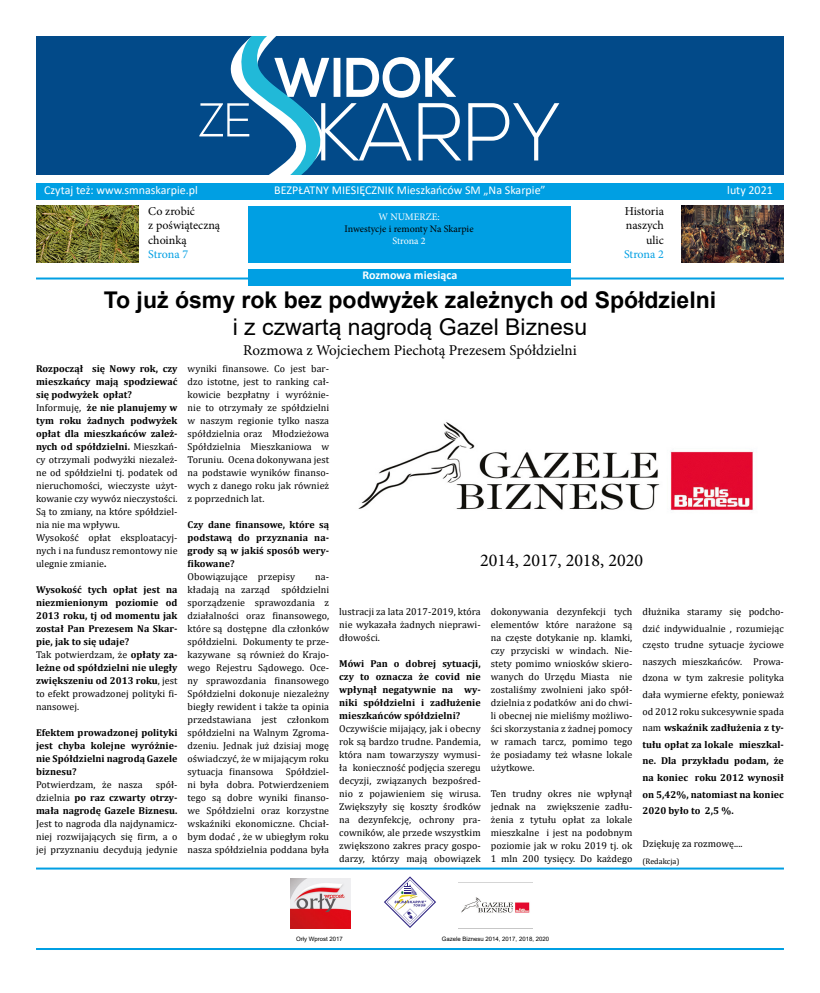
<style>
.page{position:relative;width:820px;height:993px;background:#fff}
.page>*{position:absolute;margin:0;border:0;box-sizing:border-box;transform-origin:0 0}
.t1{font:700 23px "Arial";color:#000}
.t2{font:23px "Arial";color:#000}
.t3{font:18px "Minion Pro";color:#000}
.t4{font:15px "Minion Pro";color:#000}
.t5{font:12px "Calibri";color:#fff}
.t6{font:12px/14.4px "Minion Pro";color:#000}
.t7{font:700 12px "Calibri";color:#fff}
.t8{font:12px "Minion Pro";letter-spacing:-.01em;color:#009fe3}
.t9{font:10px/13px "Cambria";letter-spacing:.005em;color:#000;text-align:justify}
.t10{font:700 10px/13px "Cambria";letter-spacing:.005em;color:#000;text-align:justify}
.t11{font:10px "Minion Pro";letter-spacing:-.005em;color:#000}
.t12{font:10px "Minion Pro";color:#fff}
.t13{font:8px "Cambria";letter-spacing:.005em;color:#000}
.t14{font:6px "Arial";color:#000}
.s1{font-weight:700}
.s2{font-weight:400}
</style>
<div class="page">
<div style="left:173px;top:36px;width:501px;height:139px;background:#024a89"></div>
<svg style="left:199px;top:36px;width:360px;height:139px"></svg>
<div style="left:36px;top:36px;width:137px;height:139px;background:#024a89"></div>
<div style="left:626px;top:36px;width:157px;height:139px;background:#024a89"></div>
<div style="left:36px;top:183px;width:747px;height:17px;background:#009fe3"></div>
<hr style="left:36px;top:277px;width:747px;height:2px;background:#009fe3">
<div style="left:248px;top:269px;width:322px;height:16px;background:#009fe3"></div>
<img style="left:290px;top:878px;width:60px;height:50px">
<svg style="left:384px;top:876px;width:52px;height:51px"></svg>
<img style="left:459px;top:882px;width:72px;height:47px">
<img style="left:358px;top:422px;width:396px;height:88px">
<div style="left:248px;top:206px;width:322px;height:57px;background:#009fe3"></div>
<hr style="left:36px;top:867px;width:747px;height:2px;background:#009fe3">
<img style="left:36px;top:206px;width:102px;height:57px">
<hr style="left:36px;top:947px;width:747px;height:2px;background:#009fe3">
<img style="left:681px;top:206px;width:102px;height:57px">
<p class="t5" style="left:44px;top:181px;width:155px">Czytaj też: www.smnaskarpie.pl</p>
<p class="t5" style="left:274px;top:181px;width:273px">BEZPŁATNY MIESIĘCZNIK Mieszkańców SM „Na Skarpie”</p>
<p class="t5" style="left:727px;top:181px;width:47px">luty 2021</p>
<p class="t6" style="left:148px;top:204px;width:73px">Co zrobić<br>z poświąteczną choinką</p>
<p class="t8" style="left:148px;top:246px;width:41px">Strona 7</p>
<p class="t12" style="left:378px;top:210px;width:63px">W NUMERZE:</p>
<p class="t11" style="left:344px;top:222px;width:130px">Inwestycje i remonty Na Skarpie</p>
<p class="t12" style="left:392px;top:234px;width:35px">Strona 2</p>
<p class="t7" style="left:362px;top:267px;width:96px">Rozmowa miesiąca</p>
<p class="t6" style="left:624px;top:204px;width:41px;text-align:right">Historia naszych ulic</p>
<p class="t8" style="left:624px;top:246px;width:41px">Strona 2</p>
<h1 class="t1" style="left:104px;top:284px;width:613px">To już ósmy rok bez podwyżek zależnych od Spółdzielni</h1>
<h1 class="t2" style="left:233px;top:311px;width:356px">i z czwartą nagrodą Gazel Biznesu</h1>
<h3 class="t4" style="left:243px;top:340px;width:335px">Rozmowa z Wojciechem Piechotą Prezesem Spółdzielni</h3>
<p class="t9" style="left:36px;top:362px;width:143px;text-align:left"><span class="s1">Rozpoczął się Nowy rok, czy mieszkańcy mają spodziewać się podwyżek opłat?<br></span>Informuję, <span class="s1">że nie planujemy w tym roku żadnych podwyżek opłat dla mieszkańców zależ&shy;nych od spółdzielni.</span> Mieszkań&shy;cy otrzymali podwyżki niezależ&shy;ne od spółdzielni tj. podatek od nieruchomości, wieczyste użyt&shy;kowanie czy wywóz nieczystości.<br>Są to zmiany, na które spółdziel&shy;nia nie ma wpływu.<br>Wysokość opłat eksploatacyj&shy;nych i na fundusz remontowy nie ulegnie zmianie<span class="s1">.</span></p>
<p class="t10" style="left:36px;top:582px;width:143px;text-align:left">Wysokość tych opłat jest na niezmienionym poziomie od<br>2013 roku, tj od momentu jak został Pan Prezesem Na Skar&shy;pie, jak to się udaje?<br><span class="s2">Tak potwierdzam, że</span> opłaty za&shy;leżne od spółdzielni nie uległy zwiększeniu od 2013 roku<span class="s2">, jest to efekt prowadzonej polityki fi&shy;nansowej.</span></p>
<p class="t10" style="left:36px;top:725px;width:143px">Efektem prowadzonej polityki jest chyba kolejne wyróżnie&shy;nie Spółdzielni nagrodą Gazele biznesu?</p>
<p class="t9" style="left:36px;top:778px;width:108px">Potwierdzam, że nasza</p>
<p class="t10" style="left:36px;top:777px;width:143px;text-indent:120px"><span class="s2">spół&shy;dzielnia</span> po raz czwarty otrzy&shy;mała nagrodę Gazele Biznesu.</p>
<p class="t9" style="left:36px;top:817px;width:143px">Jest to nagroda dla najdynamicz&shy;niej rozwijających się firm, a o jej przyznaniu decydują jedynie</p>
<p class="t9" style="left:187px;top:362px;width:143px">wyniki finansowe. Co jest bar&shy;dzo istotne, jest to ranking cał&shy;kowicie bezpłatny i wyróżnie&shy;nie to otrzymały ze spółdzielni w naszym regionie tylko nasza spółdzielnia oraz Młodzieżowa Spółdzielnia Mieszkaniowa w Toruniu. Ocena dokonywana jest na podstawie wyników finanso&shy;wych z danego roku jak również z poprzednich lat.</p>
<p class="t10" style="left:187px;top:517px;width:143px">Czy dane finansowe, które są podstawą do przyznania na&shy;grody są w jakiś sposób wery&shy;fikowane?</p>
<p class="t9" style="left:187px;top:570px;width:109px">Obowiązujące przepisy</p>
<p class="t9" style="left:187px;top:570px;width:143px;text-indent:128px">na&shy;kładają na zarząd spółdzielni sporządzenie sprawozdania z działalności oraz finansowego, które są dostępne dla członków spółdzielni. Dokumenty te prze&shy;kazywane są również do Krajo&shy;wego Rejestru Sądowego. Oce&shy;ny sprawozdania finansowego Spółdzielni dokonuje niezależny biegły rewident i także ta opinia przedstawiana jest członkom spółdzielni na Walnym Zgroma&shy;dzeniu. Jednak już dzisiaj mogę oświadczyć, że w mijającym roku sytuacja finansowa Spółdziel&shy;ni była dobra. Potwierdzeniem tego są dobre wyniki finanso&shy;we Spółdzielni oraz korzystne wskaźniki ekonomiczne. Chciał&shy;bym dodać , że w ubiegłym roku nasza spółdzielnia poddana była</p>
<h2 class="t3" style="left:480px;top:548px;width:164px">2014, 2017, 2018, 2020</h2>
<p class="t9" style="left:339px;top:604px;width:143px">lustracji za lata 2017-2019, która nie wykazała żadnych nieprawi&shy;dłowości.</p>
<p class="t10" style="left:339px;top:656px;width:143px">Mówi Pan o dobrej sytuacji, czy to oznacza że covid nie wpłynął negatywnie na wy&shy;niki spółdzielni i zadłużenie mieszkańców spółdzielni?</p>
<p class="t9" style="left:339px;top:721px;width:143px">Oczywiście mijający, jak i obecny rok są bardzo trudne. Pandemia, która nam towarzyszy wymusi&shy;ła konieczność podjęcia szeregu decyzji, związanych bezpośred&shy;nio z pojawieniem się wirusa.<br>Zwiększyły się koszty środków na dezynfekcję, ochrony pra&shy;cowników, ale przede wszystkim zwiększono zakres pracy gospo&shy;darzy, którzy mają obowiązek</p>
<p class="t9" style="left:490px;top:604px;width:143px">dokonywania dezynfekcji tych elementów które narażone są na częste dotykanie np. klamki, czy przyciski w windach. Nie&shy;stety pomimo wniosków skiero&shy;wanych do Urzędu Miasta nie zostaliśmy zwolnieni jako spół&shy;dzielnia z podatków ani do chwi&shy;li obecnej nie mieliśmy możliwo&shy;ści skorzystania z żadnej pomocy w ramach tarcz, pomimo tego że posiadamy też własne lokale użytkowe.</p>
<p class="t9" style="left:490px;top:786px;width:143px">Ten trudny okres nie wpłynął jednak na zwiększenie zadłu&shy;żenia z tytułu opłat za lokale mieszkalne i jest na podobnym poziomie jak w roku 2019 tj. ok 1 mln 200 tysięcy. Do każdego</p>
<p class="t9" style="left:642px;top:603px;width:143px;line-height:16.6px">dłużnika staramy się podcho&shy;dzić indywidualnie , rozumiejąc często trudne sytuacje życiowe naszych mieszkańców. Prowa&shy;dzona w tym zakresie polityka dała wymierne efekty, ponieważ od 2012 roku sukcesywnie spada nam <span class="s1">wskaźnik zadłużenia z ty&shy;tułu opłat za lokale mieszkal&shy;ne. Dla przykładu podam, że na koniec roku 2012 wynosił on 5,42%, natomiast na koniec 2020 było to 2,5 %.</span></p>
<p class="t9" style="left:642px;top:837px;width:102px">Dziękuję za rozmowę....</p>
<p class="t13" style="left:642px;top:856px;width:39px">(Redakcja)</p>
<p class="t14" style="left:296px;top:934px;width:48px">Orły Wprost 2017</p>
<p class="t14" style="left:441px;top:934px;width:109px">Gazele Biznesu 2014, 2017, 2018, 2020</p>
</div>
